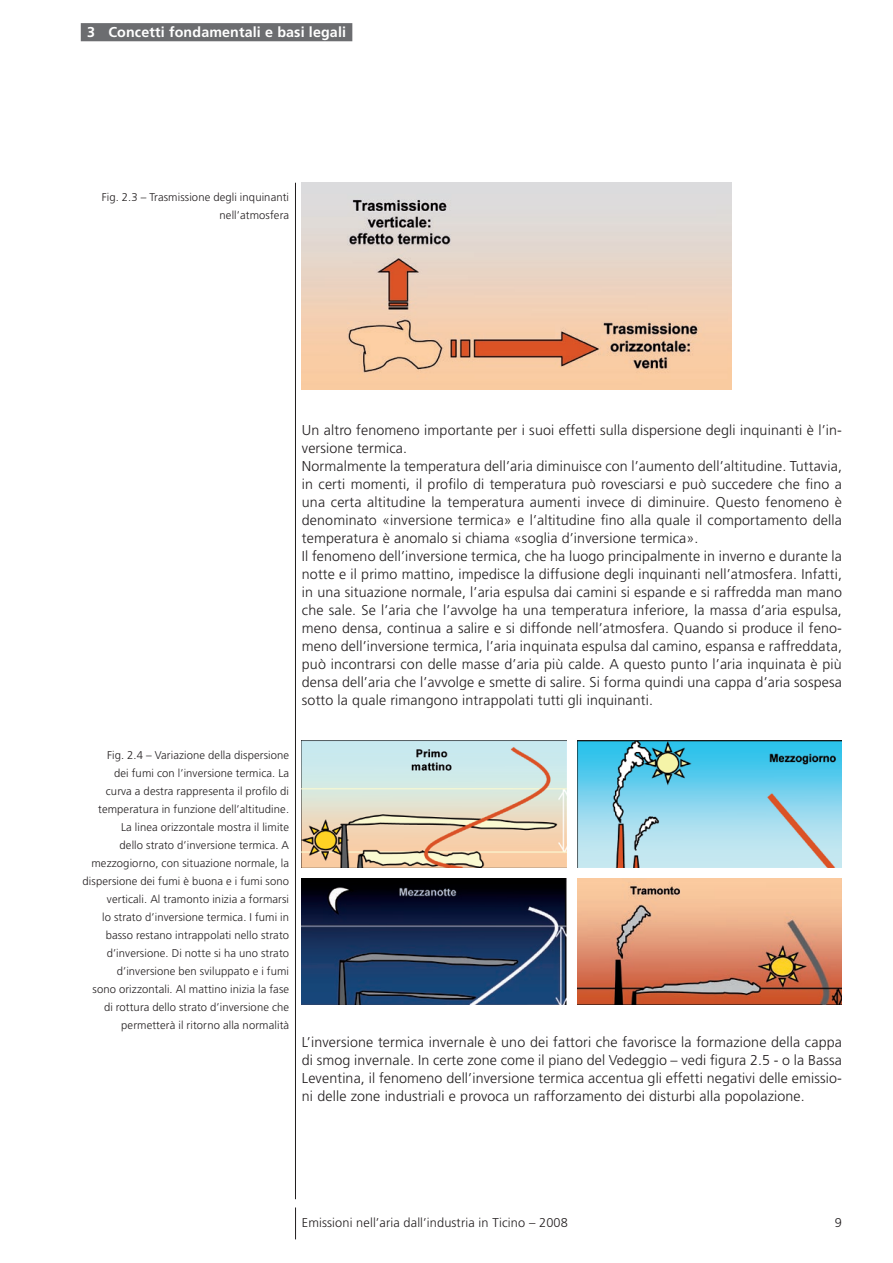
<style>
.page{position:relative;width:893px;height:1263px;background:#fff}
.page>*{position:absolute;margin:0;border:0;box-sizing:border-box;transform-origin:0 0}
.t1{font:300 14.25px/18px "Frutiger";letter-spacing:.01em;color:#231f20}
.t2{font:700 14.25px "Frutiger";letter-spacing:.01em;color:#fff}
.t3{font:300 12.75px "Frutiger";letter-spacing:.01em;color:#231f20}
.t4{font:300 11.25px/18px "Frutiger";letter-spacing:.01em;color:#231f20;text-align:right}
</style>
<div class="page">
<hr style="left:295px;top:1207px;width:1px;height:32px;background:#231f20">
<hr style="left:295px;top:183px;width:1px;height:1016px;background:#231f20">
<img style="left:302px;top:183px;width:429px;height:206px">
<img style="left:302px;top:741px;width:264px;height:126px">
<img style="left:302px;top:878px;width:264px;height:126px">
<img style="left:578px;top:741px;width:264px;height:126px">
<img style="left:578px;top:878px;width:264px;height:126px">
<div style="left:81px;top:23px;width:271px;height:18px;background:#6c6d70"></div>
<p class="t2" style="left:87px;top:23px;width:260px">3 Concetti fondamentali e basi legali</p>
<p class="t4" style="left:102px;top:188px;width:189px">Fig. 2.3 – Trasmissione degli inquinanti nell’atmosfera</p>
<p class="t1" style="left:302px;top:421px;width:542px">Un altro fenomeno importante per i suoi effetti sulla dispersione degli inquinanti è l’in&shy;versione termica.<br>Normalmente la temperatura dell’aria diminuisce con l’aumento dell’altitudine. Tuttavia, in certi momenti, il profilo di temperatura può rovesciarsi e può succedere che fino a una certa altitudine la temperatura aumenti invece di diminuire. Questo fenomeno è denominato «inversione termica» e l’altitudine fino alla quale il comportamento della temperatura è anomalo si chiama «soglia d’inversione termica».<br>Il fenomeno dell’inversione termica, che ha luogo principalmente in inverno e durante la notte e il primo mattino, impedisce la diffusione degli inquinanti nell’atmosfera. Infatti, in una situazione normale, l’aria espulsa dai camini si espande e si raffredda man mano che sale. Se l’aria che l’avvolge ha una temperatura inferiore, la massa d’aria espulsa, meno densa, continua a salire e si diffonde nell’atmosfera. Quando si produce il feno&shy;meno dell’inversione termica, l’aria inquinata espulsa dal camino, espansa e raffreddata, può incontrarsi con delle masse d’aria più calde. A questo punto l’aria inquinata è più densa dell’aria che l’avvolge e smette di salire. Si forma quindi una cappa d’aria sospesa sotto la quale rimangono intrappolati tutti gli inquinanti.</p>
<p class="t4" style="left:83px;top:746px;width:208px">Fig. 2.4 – Variazione della dispersione<br>dei fumi con l’inversione termica. La<br>curva a destra rappresenta il profilo di temperatura in funzione dell’altitudine.<br>La linea orizzontale mostra il limite<br>dello strato d’inversione termica. A mezzogiorno, con situazione normale, la dispersione dei fumi è buona e i fumi sono verticali. Al tramonto inizia a formarsi<br>lo strato d’inversione termica. I fumi in basso restano intrappolati nello strato d’inversione. Di notte si ha uno strato d’inversione ben sviluppato e i fumi<br>sono orizzontali. Al mattino inizia la fase di rottura dello strato d’inversione che permetterà il ritorno alla normalità</p>
<p class="t1" style="left:302px;top:1033px;width:542px;text-align:justify">L’inversione termica invernale è uno dei fattori che favorisce la formazione della cappa di smog invernale. In certe zone come il piano del Vedeggio – vedi figura 2.5 - o la Bassa Leventina, il fenomeno dell’inversione termica accentua gli effetti negativi delle emissio&shy;ni delle zone industriali e provoca un rafforzamento dei disturbi alla popolazione.</p>
<p class="t3" style="left:302px;top:1215px;width:267px">Emissioni nell’aria dall’industria in Ticino – 2008</p>
<p class="t3" style="left:835px;top:1215px;width:9px">9</p>
</div>
